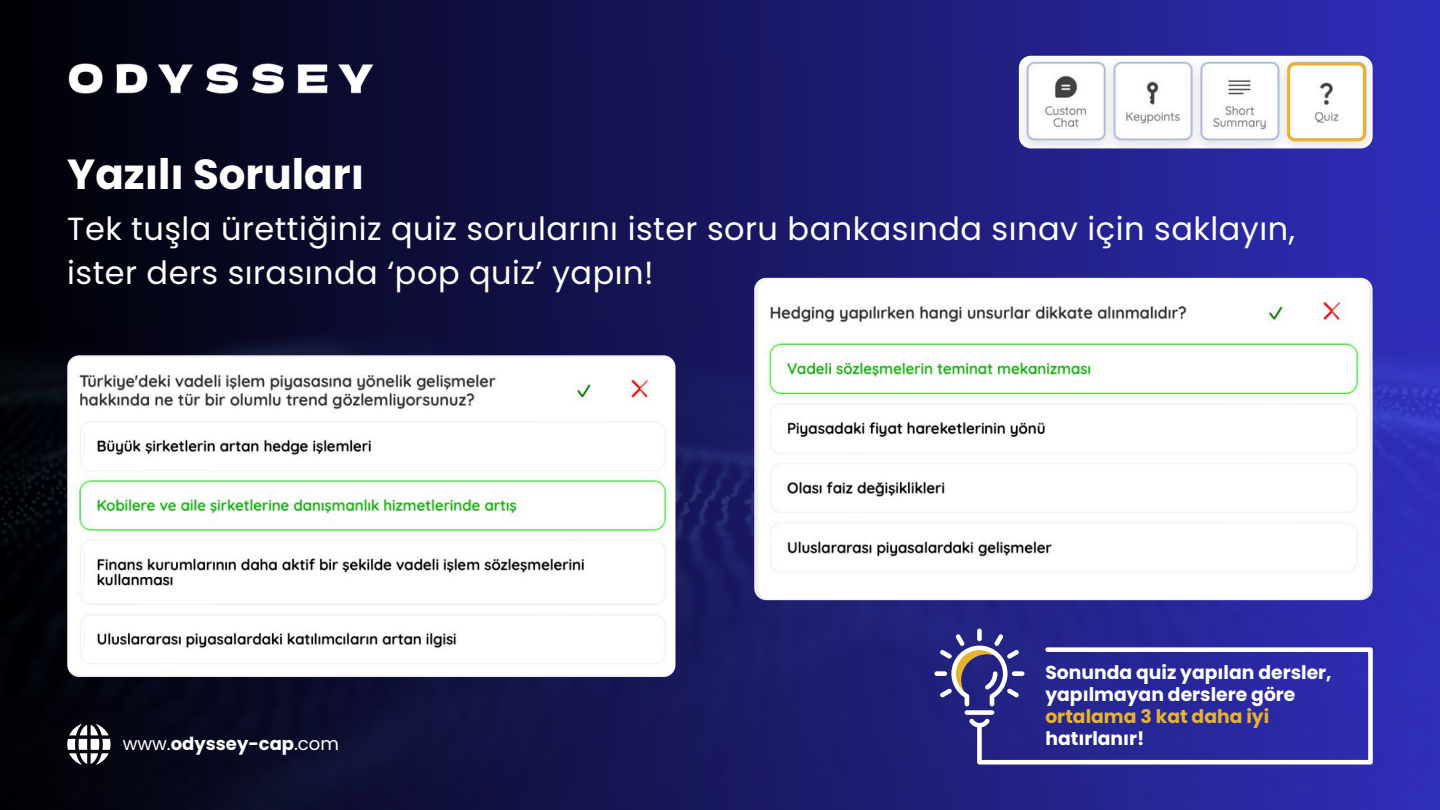
<style>
.page{position:relative;width:1440px;height:810px;background:#fff}
.page>*{position:absolute;margin:0;border:0;box-sizing:border-box;transform-origin:0 0}
.t1{font:700 42px "Poppins";color:#fff}
.t2{font:32px/44.2px "Poppins";letter-spacing:.015em;color:#fff}
.t3{font:700 18.7px/22px "Poppins";color:#fff}
.t4{font:700 18px "Poppins";color:#fff}
.s1{font-weight:400}
.s2{color:#e6b32f}
</style>
<div class="page">
<div style="left:0;top:0;width:1440px;height:810px;background:linear-gradient(to right,#000104,#302fbb)"></div>
<img style="left:67px;top:56px;width:310px;height:44px">
<img style="left:67px;top:355px;width:608px;height:322px;border-radius:12px">
<img style="left:754px;top:278px;width:619px;height:322px;border-radius:12px">
<svg style="left:67px;top:724px;width:44px;height:41px"></svg>
<img style="left:1019px;top:56px;width:354px;height:92px;border-radius:12px">
<svg style="left:1287px;top:63px;width:79px;height:78px"></svg>
<div style="left:977px;top:629px;width:5px;height:12px;background:#fff;border-radius:2px"></div>
<div style="left:934px;top:671px;width:13px;height:5px;background:#fff;border-radius:2px"></div>
<svg style="left:940px;top:634px;width:432px;height:131px;background:#3c3ba0"></svg>
<p class="t1" style="left:67px;top:145px;width:299px">Yazılı Soruları</p>
<p class="t2" style="left:67px;top:206px;width:1229px">Tek tuşla ürettiğiniz quiz sorularını ister soru bankasında sınav için saklayın, ister ders sırasında ‘pop quiz’ yapın!</p>
<h2 class="t4" style="left:123px;top:731px;width:218px"><span class="s1">www.</span>odyssey-cap<span class="s1">.com</span></h2>
<h3 class="t3" style="left:1045px;top:661px;width:288px">Sonunda quiz yapılan dersler, yapılmayan derslere göre <span class="s2">ortalama 3 kat daha iyi </span>hatırlanır!</h3>
</div>
